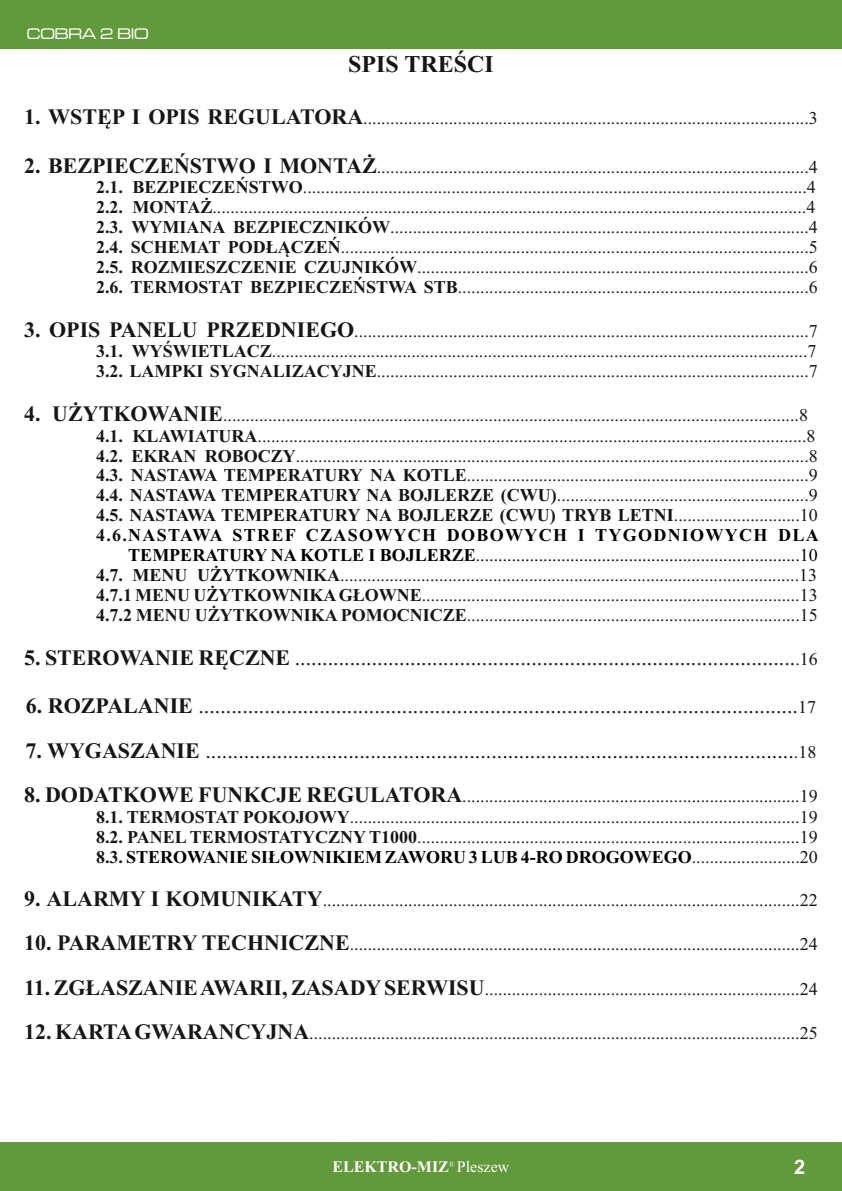
<style>
.page{position:relative;width:842px;height:1191px;background:#fff}
.page>*{position:absolute;margin:0;border:0;box-sizing:border-box;transform-origin:0 0}
.t1{font:700 24px "Times New Roman";color:#151616}
.t2{font:22px "Times New Roman";color:#151616}
.t3{font:700 20px "Arial";color:#fff}
.t4{font:18px/20px "Times New Roman";color:#151616;text-align:justify}
.t5{font:18px "Times New Roman";color:#000}
.t6{font:700 18px "Times New Roman";color:#151616}
.t7{font:700 18px "Times New Roman";letter-spacing:.075em;color:#000}
.t8{font:700 16px "Times New Roman";color:#fff}
.t9{font:500 expanded 16px "Microgramma DOT";color:#fff}
.s1{font-weight:700;font-size:22px}
.s2{font-weight:700}
.s3{font-weight:400}
.s4{color:#151616}
.s5{font-size:18px}
.s6{font-weight:700;color:#000}
</style>
<div class="page">
<div style="left:0;top:1142px;width:842px;height:49px;background:#61993b"></div>
<svg style="left:449px;top:1161px;width:5px;height:5px"></svg>
<div style="left:0;top:0;width:842px;height:48px;background:#61993b"></div>
<p class="t9" style="left:27px;top:29px;width:123px">COBRA 2 BIO</p>
<h1 class="t1" style="left:348px;top:56px;width:147px">SPIS TREŚCI</h1>
<p class="t4" style="left:24px;top:109px;width:795px"><span class="s1">1. WSTĘP I OPIS REGULATORA</span>...................................................................................................3</p>
<p class="t4" style="left:96px;top:158px;width:723px;text-align:left;text-indent:-72px"><span class="s1">2. BEZPIECZEŃSTWO I MONTAŻ</span>................................................................................................4<br><span class="s2">2.1. BEZPIECZEŃSTWO</span>................................................................................................................4<br><span class="s2">2.2. MONTAŻ</span>....................................................................................................................................4<br><span class="s2">2.3. WYMIANA BEZPIECZNIKÓW</span>.............................................................................................4<br><span class="s2">2.4. SCHEMAT PODŁĄCZEŃ</span>........................................................................................................5<br><span class="s2">2.5. ROZMIESZCZENIE CZUJNIKÓW</span>.......................................................................................6<br><span class="s2">2.6. TERMOSTAT BEZPIECZEŃSTWA STB</span>..............................................................................6</p>
<p class="t4" style="left:96px;top:322px;width:723px;text-indent:-72px"><span class="s1">3. OPIS PANELU PRZEDNIEGO</span>.....................................................................................................7<br><span class="s2">3.1. WYŚWIETLACZ</span>.......................................................................................................................7<br><span class="s2">3.2. LAMPKI SYGNALIZACYJNE</span>................................................................................................7</p>
<p class="t4" style="left:24px;top:406px;width:785px"><span class="s1">4. UŻYTKOWANIE</span>................................................................................................................................8</p>
<p class="t4" style="left:96px;top:427px;width:721px"><span class="s2">4.1. KLAWIATURA</span>..........................................................................................................................8</p>
<p class="t4" style="left:96px;top:447px;width:723px"><span class="s2">4.2. EKRAN ROBOCZY</span>..................................................................................................................8</p>
<p class="t4" style="left:96px;top:467px;width:723px"><span class="s2">4.3. NASTAWA TEMPERATURY NA KOTLE</span>............................................................................9</p>
<p class="t4" style="left:96px;top:487px;width:723px"><span class="s2">4.4. NASTAWA TEMPERATURY NA BOJLERZE (CWU)</span>........................................................9</p>
<p class="t6" style="left:96px;top:509px;width:723px">4.5. NASTAWA TEMPERATURY NA BOJLERZE (CWU) TRYB LETNI<span class="s3">............................10</span></p>
<p class="t7" style="left:96px;top:529px;width:724px"><span class="s4">4.6.</span>NASTAWA STREF CZASOWYCH DOBOWYCH I TYGODNIOWYCH DLA</p>
<p class="t5" style="left:128px;top:549px;width:691px"><span class="s2">TEMPERATURY NA KOTLE I BOJLERZE</span>........................................................................10</p>
<p class="t4" style="left:96px;top:567px;width:723px"><span class="s2">4.7. MENU UŻYTKOWNIKA</span>......................................................................................................13</p>
<p class="t4" style="left:96px;top:587px;width:723px"><span class="s2">4.7.1 MENU UŻYTKOWNIKAGŁOWNE</span>....................................................................................13</p>
<p class="t4" style="left:96px;top:607px;width:723px"><span class="s2">4.7.2 MENU UŻYTKOWNIKA POMOCNICZE</span>..........................................................................15</p>
<p class="t2" style="left:24px;top:649px;width:795px"><span class="s2">5. STEROWANIE RĘCZNE</span> ...........................................................................................<span class="s5">.16</span></p>
<p class="t2" style="left:26px;top:698px;width:792px"><span class="s2">6. ROZPALANIE</span> .............................................................................................................<span class="s5">17</span></p>
<p class="t2" style="left:25px;top:742px;width:792px"><span class="s2">7. WYGASZANIE</span> ...........................................................................................................<span class="s5">.18</span></p>
<p class="t4" style="left:96px;top:787px;width:723px;text-indent:-72px"><span class="s1">8. DODATKOWE FUNKCJE REGULATORA</span>...........................................................................19<br><span class="s2">8.1. TERMOSTAT POKOJOWY</span>....................................................................................................19<br><span class="s2">8.2. PANEL TERMOSTATYCZNY T1000</span>.....................................................................................19<br><span class="s2">8.3.</span> <span class="s6">STEROWANIE SIŁOWNIKIEM ZAWORU 3 LUB 4-RO DROGOWEGO</span>........................20</p>
<p class="t4" style="left:24px;top:891px;width:795px"><span class="s1">9. ALARMY I KOMUNIKATY</span>..........................................................................................................22</p>
<p class="t4" style="left:24px;top:936px;width:795px"><span class="s1">10. PARAMETRY TECHNICZNE</span>....................................................................................................24</p>
<p class="t4" style="left:24px;top:980px;width:795px"><span class="s1">11. ZGŁASZANIE AWARII, ZASADYSERWISU</span>......................................................................24</p>
<p class="t4" style="left:24px;top:1024px;width:795px"><span class="s1">12. KARTAGWARANCYJNA</span>.............................................................................................................25</p>
<p class="t8" style="left:332px;top:1161px;width:178px">ELEKTRO-MIZ <span class="s3">Pleszew</span></p>
<p class="t3" style="left:794px;top:1159px;width:13px">2</p>
</div>
